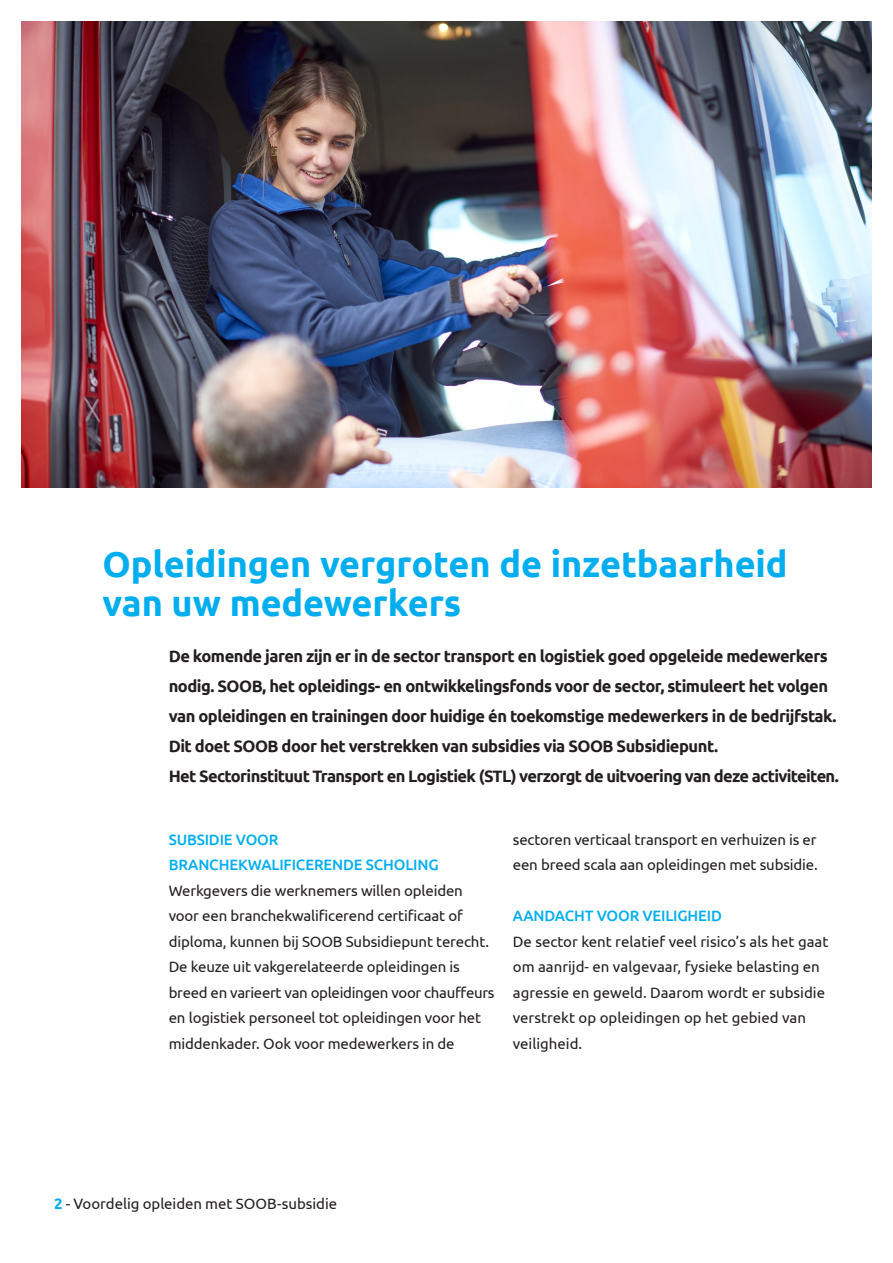
<style>
.page{position:relative;width:893px;height:1263px;background:#fff}
.page>*{position:absolute;margin:0;border:0;box-sizing:border-box;transform-origin:0 0}
.t1{font:700 36px "Ubuntu";letter-spacing:-.005em;color:#00aeef}
.t2{font:700 16.5px/30px "Ubuntu";letter-spacing:-.03em;color:#231f20}
.t3{font:15px/25.5px "Ubuntu";letter-spacing:-.01em;color:#231f20}
.t4{font:500 15px "Ubuntu";letter-spacing:-.01em;color:#00aeef}
.s1{font-weight:500;color:#00aeef}
.s2{font-weight:700;color:#00aeef}
</style>
<div class="page">
<img style="left:21px;top:21px;width:851px;height:467px">
<p class="t1" style="left:102px;top:543px;width:687px">Opleidingen vergroten de inzetbaarheid</p>
<p class="t1" style="left:102px;top:582px;width:360px">van uw medewerkers</p>
<p class="t2" style="left:169px;top:641px;width:671px">De komende jaren zijn er in de sector transport en logistiek goed opgeleide medewerkers nodig. SOOB, het opleidings- en ontwikkelingsfonds voor de sector, stimuleert het volgen van opleidingen en trainingen door huidige én toekomstige medewerkers in de bedrijfstak.<br>Dit doet SOOB door het verstrekken van subsidies via SOOB Subsidiepunt.<br>Het Sectorinstituut Transport en Logistiek (STL) verzorgt de uitvoering van deze activiteiten.</p>
<p class="t4" style="left:169px;top:830px;width:111px">SUBSIDIE VOOR</p>
<p class="t4" style="left:169px;top:855px;width:271px">BRANCHEKWALIFICERENDE SCHOLING</p>
<p class="t3" style="left:169px;top:877px;width:327px">Werkgevers die werknemers willen opleiden voor een branchekwalificerend certificaat of diploma, kunnen bij SOOB Subsidiepunt terecht.<br>De keuze uit vakgerelateerde opleidingen is breed en varieert van opleidingen voor chauffeurs en logistiek personeel tot opleidingen voor het middenkader. Ook voor medewerkers in de</p>
<p class="t3" style="left:513px;top:826px;width:307px">sectoren verticaal transport en verhuizen is er een breed scala aan opleidingen met subsidie.</p>
<p class="t3" style="left:513px;top:902px;width:317px"><span class="s1">AANDACHT VOOR VEILIGHEID<br></span>De sector kent relatief veel risico’s als het gaat om aanrijd- en valgevaar, fysieke belasting en agressie en geweld. Daarom wordt er subsidie verstrekt op opleidingen op het gebied van veiligheid.</p>
<p class="t3" style="left:54px;top:1190px;width:285px"><span class="s2">2</span> - Voordelig opleiden met SOOB-subsidie</p>
</div>
